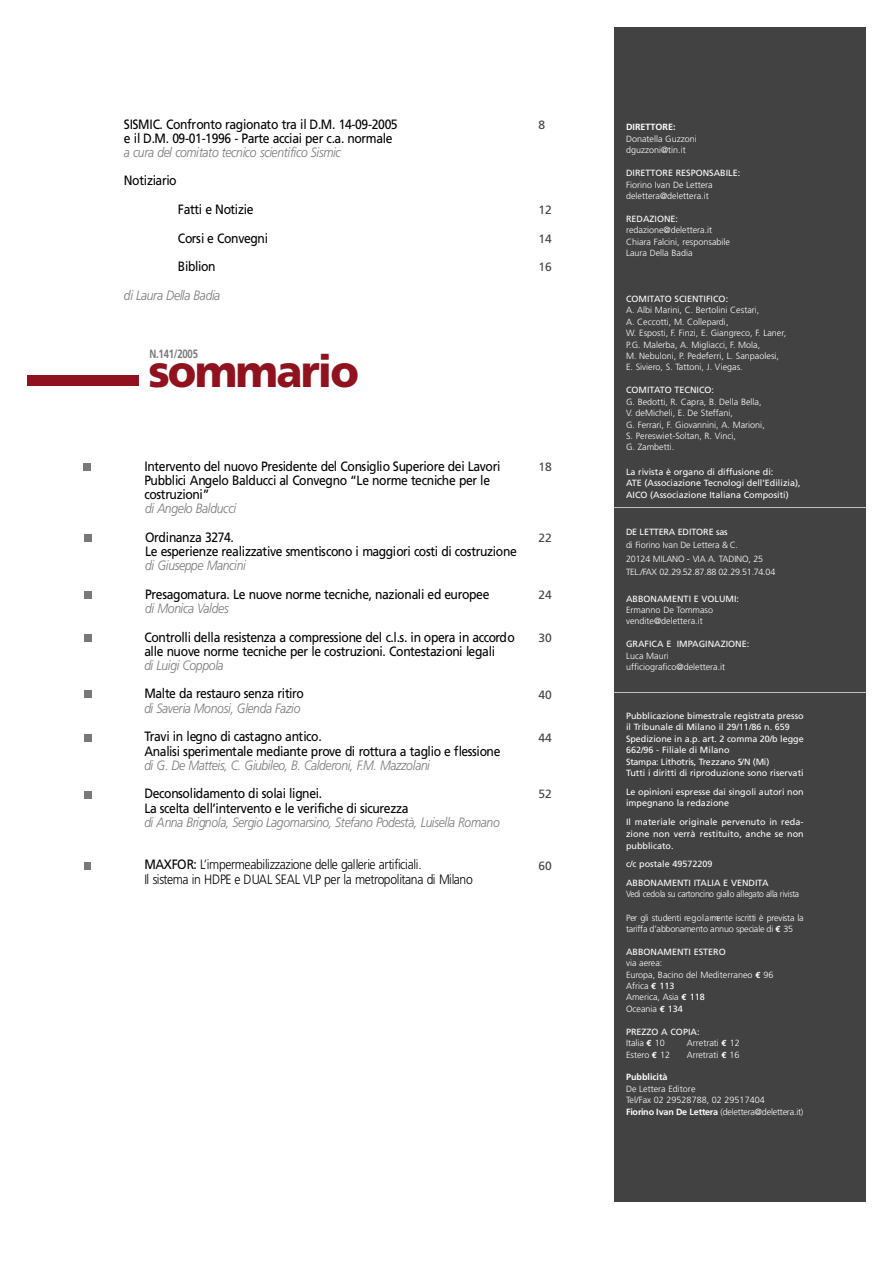
<style>
.page{position:relative;width:893px;height:1263px;background:#fff}
.page>*{position:absolute;margin:0;border:0;box-sizing:border-box;transform-origin:0 0}
.t1{font:900 45px "Frutiger";color:#91121f;scale:.95 1}
.t2{font:13.5px/14.4px "Frutiger";letter-spacing:-.03em;color:#000;scale:.9 1}
.t3{font:italic 300 13.5px "Frutiger";letter-spacing:-.025em;color:#797979;scale:.9 1}
.t4{font:300 13.5px/14.4px "Frutiger";letter-spacing:-.03em;color:#000;scale:.9 1}
.t5{font:12px "Frutiger";color:#424242}
.t6{font:700 12px "Frutiger";color:#797979;scale:.8 1}
.t7{font:300 9px/11.4px "Frutiger";color:#fff}
.t8{font:9px/11.4px "Frutiger";color:#fff}
.t9{font:300 9px/13.5px "Frutiger";letter-spacing:-.025em;color:#fff}
.t10{font:300 9px/11.6px "Frutiger";letter-spacing:-.03em;color:#fff}
.t11{font:300 9px "Frutiger";letter-spacing:-.035em;color:#fff;scale:.95 1}
.t12{font:700 9px "Frutiger";color:#fff}
.s1{font-weight:400}
.s2{font-family:"Euro Mono";font-weight:700}
.s3{font-weight:300}
.s4{font-weight:700}
</style>
<div class="page">
<div style="left:614px;top:27px;width:251px;height:1174px;background:#424242"></div>
<hr style="left:614px;top:507px;width:251px;height:1px;background:#bfbfbf">
<hr style="left:614px;top:692px;width:251px;height:1px;background:#bfbfbf">
<div style="left:84px;top:463px;width:7px;height:8px;background:#797979"></div>
<div style="left:84px;top:591px;width:7px;height:8px;background:#797979"></div>
<div style="left:84px;top:535px;width:7px;height:7px;background:#797979"></div>
<div style="left:84px;top:634px;width:7px;height:8px;background:#797979"></div>
<div style="left:84px;top:691px;width:7px;height:7px;background:#797979"></div>
<div style="left:84px;top:734px;width:7px;height:8px;background:#797979"></div>
<div style="left:84px;top:791px;width:7px;height:7px;background:#797979"></div>
<div style="left:84px;top:862px;width:7px;height:7px;background:#797979"></div>
<div style="left:27px;top:375px;width:112px;height:11px;background:#91121f"></div>
<h2 class="t2" style="left:124px;top:118px;width:305px">SISMIC. Confronto ragionato tra il D.M. 14-09-2005 e il D.M. 09-01-1996 - Parte acciai per c.a. norm a le</h2>
<h2 class="t3" style="left:124px;top:147px;width:242px">a cura del comitato tecnico scientifico Sismic</h2>
<h2 class="t2" style="left:124px;top:175px;width:60px">Notiziario</h2>
<h2 class="t2" style="left:178px;top:196px;width:102px;line-height:28.5px">Fatti e Notizie<br>Corsi e Convegni<br>B ib lio n</h2>
<h2 class="t3" style="left:124px;top:289px;width:109px">di Laura Della Badia</h2>
<h3 class="t6" style="left:149px;top:349px;width:62px">N .1 4 1 /2 0 0 5</h3>
<h1 class="t1" style="left:148px;top:353px;width:223px">s o m m a rio</h1>
<h3 class="t5" style="left:538px;top:120px;width:8px">8</h3>
<h3 class="t5" style="left:538px;top:205px;width:15px">12</h3>
<h3 class="t5" style="left:538px;top:234px;width:15px">14</h3>
<h3 class="t5" style="left:538px;top:262px;width:15px">16</h3>
<h2 class="t2" style="left:144px;top:460px;width:397px">In te rvento del nuovo Presidente del Consiglio Superiore dei Lavori<br>Pubblici Angelo Balducci al Convegno “Le norme tecniche per le<br>c o stru z io n i”</h2>
<h2 class="t3" style="left:145px;top:503px;width:102px">di Angelo Balducci</h2>
<h2 class="t2" style="left:145px;top:531px;width:414px">O rdinanza 3274.<br>Le esperienze realizzative smentiscono i maggiori costi di costru z io n e</h2>
<h2 class="t3" style="left:145px;top:560px;width:113px">di Giuseppe Mancini</h2>
<h2 class="t2" style="left:145px;top:588px;width:384px">P resagomatura. Le nuove norme tecniche, nazionali ed euro p e e</h2>
<h2 class="t3" style="left:145px;top:603px;width:94px">di Monica Valdes</h2>
<h2 class="t2" style="left:144px;top:631px;width:413px">C o n trolli della resistenza a compressione del c.l.s. in opera in accord o alle nuove norme tecniche per le costruzioni. Contestazioni legali</h2>
<h2 class="t3" style="left:144px;top:660px;width:89px">di Luigi Coppola</h2>
<h2 class="t2" style="left:144px;top:688px;width:179px">Malte da re sta u ro senza ritiro</h2>
<h2 class="t3" style="left:144px;top:703px;width:175px">di Saveria Monosi, Glenda Fazio</h2>
<h2 class="t2" style="left:144px;top:730px;width:397px">Travi in legno di castagno antico.<br>Analisi sperimentale mediante prove di rottura a taglio e flessione</h2>
<h2 class="t3" style="left:144px;top:760px;width:318px">di G. De Matteis, C. Giubileo, B. Calderoni, F.M. Mazzolani</h2>
<h2 class="t2" style="left:144px;top:787px;width:295px">Deconsolidamento di solai lignei.<br>La scelta dell’intervento e le verifiche di sicure z z a</h2>
<h2 class="t3" style="left:144px;top:817px;width:396px">di Anna Brignola, Sergio Lagomarsino, Stefano Podestà, Luisella Romano</h2>
<h2 class="t4" style="left:144px;top:859px;width:366px"><span class="s1">MAXFOR:</span> L’im p e rmeabilizzazione delle gallerie artificiali.<br>Il sistema in HDPE e DUAL SEAL VLP per la metropolitana di Milano</h2>
<h3 class="t5" style="left:538px;top:462px;width:15px">18</h3>
<h3 class="t5" style="left:538px;top:533px;width:15px">22</h3>
<h3 class="t5" style="left:538px;top:590px;width:15px">24</h3>
<h3 class="t5" style="left:538px;top:633px;width:15px">30</h3>
<h3 class="t5" style="left:538px;top:690px;width:15px">40</h3>
<h3 class="t5" style="left:538px;top:733px;width:15px">44</h3>
<h3 class="t5" style="left:538px;top:789px;width:15px">52</h3>
<h3 class="t5" style="left:538px;top:861px;width:15px">60</h3>
<p class="t12" style="left:626px;top:124px;width:51px">DIRETTORE:</p>
<p class="t7" style="left:626px;top:134px;width:72px">Donatella Guzzoni dguzzoni@tin.it</p>
<p class="t8" style="left:626px;top:168px;width:116px">DIRETTORE RESPONSABILE:</p>
<p class="t7" style="left:626px;top:179px;width:88px">Fiorino Ivan De Lettera delettera@delettera.it</p>
<p class="t8" style="left:626px;top:214px;width:54px">REDAZIONE:</p>
<p class="t7" style="left:626px;top:225px;width:105px">redazione@delettera.it<br>Chiara Falcini, responsabile<br>Laura Della Badia</p>
<p class="t8" style="left:626px;top:294px;width:104px">COMITATO SCIENTIFICO:</p>
<p class="t7" style="left:626px;top:305px;width:162px">A. Albi Marini, C. Bertolini Cestari,<br>A. Ceccotti, M. Collepardi,<br>W. Esposti, F. Finzi, E. Giangreco, F. Laner, P.G. Malerba, A. Migliacci, F. Mola,<br>M. Nebuloni, P. Pedeferri, L. Sanpaolesi, E. Siviero, S. Tattoni, J. Viegas.</p>
<p class="t8" style="left:626px;top:385px;width:90px">COMITATO TECNICO:</p>
<p class="t7" style="left:626px;top:397px;width:140px">G. Bedotti, R. Capra, B. Della Bella,<br>V. deMicheli, E. De Steffani,<br>G. Ferrari, F. Giovannini, A. Marioni,<br>S. Pereswiet-Soltan, R. Vinci,<br>G. Zambetti.</p>
<p class="t8" style="left:626px;top:467px;width:176px">La rivista è organo di diffusione di:<br>ATE (Associazione Tecnologi dell’Edilizia),<br>AICO (Associazione Italiana Compositi)</p>
<p class="t8" style="left:626px;top:526px;width:103px">DE LETTERA EDITORE sa s</p>
<p class="t9" style="left:626px;top:539px;width:151px">di Fiorino Ivan De Lettera &amp; C.<br>20124 MILANO - VIA A. TADINO, 25<br>T E L ./FAX 02.29.52.87.88 02.29.51.74.04</p>
<p class="t8" style="left:626px;top:593px;width:114px">ABBONAMENTI E VOLUMI:</p>
<p class="t7" style="left:626px;top:605px;width:88px">Ermanno De Tommaso vendite@delettera.it</p>
<p class="t8" style="left:626px;top:639px;width:125px">GRAFICA E IMPAGINAZIONE:</p>
<p class="t7" style="left:626px;top:651px;width:101px">Luca Mauri ufficiografico@delettera.it</p>
<p class="t8" style="left:626px;top:711px;width:179px">Pubblicazione bimestrale registrata presso il Tribunale di Milano il 29/11/86 n. 659<br>Spedizione in a.p. art. 2 comma 20/b legge 662/96 - Filiale di Milano<br>Stampa: Lithotris, Trezzano S/N (Mi)<br>Tutti i diritti di riproduzione sono riservati</p>
<p class="t8" style="left:626px;top:787px;width:179px">Le opinioni espresse dai singoli autori non impegnano la redazione</p>
<p class="t8" style="left:626px;top:817px;width:179px;text-align:justify">Il materiale originale pervenuto in reda&shy;zione non verrà restituito, anche se non pubblicato.</p>
<p class="t8" style="left:626px;top:855px;width:144px;line-height:19px">c/c postale 49572209<br>ABBONAMENTI ITALIA E VENDITA</p>
<p class="t11" style="left:626px;top:891px;width:184px">Vedi cedola su cartoncino giallo allegato alla rivista</p>
<p class="t10" style="left:626px;top:912px;width:179px">Per gli studenti re g o la rmente iscritti è prevista la ta riffa d’abbonamento annuo speciale di <span class="s2">€</span> 3 5</p>
<p class="t8" style="left:626px;top:947px;width:101px">ABBONAMENTI ESTERO</p>
<p class="t7" style="left:626px;top:958px;width:149px">via aerea:<br>Europa, Bacino del Mediterraneo <span class="s2">€</span> 96<br>Africa <span class="s2">€</span> <span class="s1">113<br></span>America, Asia <span class="s2">€</span> <span class="s1">118<br></span>Oceania <span class="s2">€</span> <span class="s1">134</span></p>
<p class="t8" style="left:626px;top:1026px;width:75px">PREZZO A COPIA:<br><span class="s3">Italia</span> <span class="s2">€</span> <span class="s3">10</span></p>
<p class="t7" style="left:687px;top:1038px;width:54px">Arretrati <span class="s2">€</span> 12</p>
<p class="t7" style="left:626px;top:1050px;width:46px">Estero <span class="s2">€</span> 12</p>
<p class="t7" style="left:687px;top:1050px;width:54px">Arretrati <span class="s2">€</span> 16</p>
<p class="t12" style="left:626px;top:1074px;width:43px">Pubblicità</p>
<p class="t7" style="left:626px;top:1084px;width:179px">De Lettera Editore<br>Tel/Fax 02 29528788, 02 29517404<br><span class="s4">Fiorino Ivan De Lettera</span> (d e le tte ra @ d e le tte ra .it)</p>
</div>
